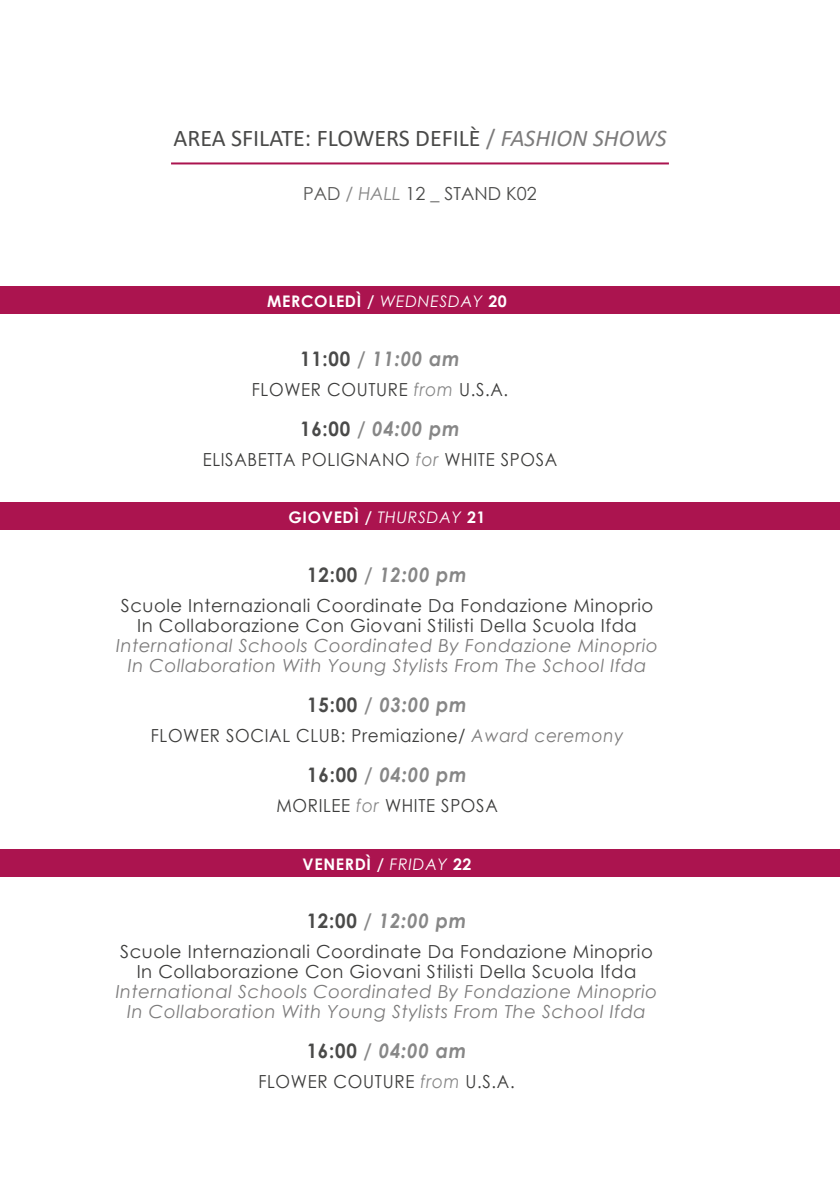
<style>
.page{position:relative;width:840px;height:1191px;background:#fff}
.page>*{position:absolute;margin:0;border:0;box-sizing:border-box;transform-origin:0 0}
.t1{font:24px "Calibri";color:#4a4a49}
.t2{font:italic 700 20px "Century Gothic";letter-spacing:.04em;color:#878787;scale:.93 1}
.t3{font:italic 18px/20px "Century Gothic";letter-spacing:.03em;color:#7c7b7b;text-align:center}
.t4{font:18px/20px "Century Gothic";letter-spacing:.03em;color:#3c3c3b;text-align:center}
.t5{font:18px "Century Gothic";letter-spacing:.03em;color:#3c3c3b;scale:.93 1}
.t6{font:18px "Century Gothic";color:#4a4a49}
.t7{font:700 16px "Century Gothic";letter-spacing:.04em;color:#fff}
.s1{color:#7c7b7b}
.s2{font-style:italic;color:#7c7b7b}
.s3{color:#575756}
.s4{font-style:italic;color:#878787}
.s5{font-weight:400;font-style:italic}
.s6{font-style:normal;color:#4a4a49}
.s7{font-style:normal}
</style>
<div class="page">
<hr style="left:171px;top:162px;width:497px;height:2px;background:#ab144f">
<div style="left:0;top:286px;width:839px;height:28px;background:#ab144f"></div>
<div style="left:0;top:502px;width:839px;height:28px;background:#ab144f"></div>
<div style="left:0;top:849px;width:839px;height:28px;background:#ab144f"></div>
<h1 class="t1" style="left:173px;top:121px;width:494px">AREA SFILATE: FLOWERS DEFILÈ <span class="s1">/</span> <span class="s2">FASHION SHOWS</span></h1>
<p class="t6" style="left:303px;top:181px;width:235px"><span class="s3">PAD</span> <span class="s4">/ HALL</span> 12 _ STAND K02</p>
<p class="t7" style="left:267px;top:289px;width:241px">MERCOLEDÌ / <span class="s5">WEDNESDAY</span> 20</p>
<p class="t2" style="left:300px;top:343px;width:173px"><span class="s6">11:00</span> <span class="s7">/</span> 11:00 am</p>
<p class="t5" style="left:252px;top:376px;width:277px">FLOWER COUTURE <span class="s4">from</span> U.S.A.</p>
<p class="t2" style="left:300px;top:413px;width:173px"><span class="s6">16:00</span> <span class="s7">/</span> 04:00 pm</p>
<p class="t5" style="left:202px;top:446px;width:382px">ELISABETTA POLIGNANO <span class="s4">for</span> WHITE SPOSA</p>
<p class="t7" style="left:288px;top:505px;width:198px">GIOVEDÌ / <span class="s5">THURSDAY</span> 21</p>
<p class="t2" style="left:307px;top:559px;width:173px"><span class="s6">12:00</span> <span class="s7">/</span> 12:00 pm</p>
<p class="t4" style="left:121px;top:595px;width:533px">Scuole Internazionali Coordinate Da Fondazione Minoprio<br>In Collaborazione Con Giovani Stilisti Della Scuola Ifda</p>
<p class="t3" style="left:116px;top:635px;width:543px">International Schools Coordinated By Fondazione Minoprio<br>In Collaboration With Young Stylists From The School Ifda</p>
<p class="t2" style="left:307px;top:689px;width:173px"><span class="s6">15:00</span> <span class="s7">/</span> 03:00 pm</p>
<p class="t5" style="left:151px;top:723px;width:509px">FLOWER SOCIAL CLUB: Premiazione/ <span class="s2">Award ceremony</span></p>
<p class="t2" style="left:307px;top:759px;width:173px"><span class="s6">16:00</span> <span class="s7">/</span> 04:00 pm</p>
<p class="t5" style="left:276px;top:793px;width:239px">MORILEE <span class="s4">for</span> WHITE SPOSA</p>
<p class="t7" style="left:302px;top:851px;width:170px">VENERDÌ / <span class="s5">FRIDAY</span> 22</p>
<p class="t2" style="left:306px;top:905px;width:173px"><span class="s6">12:00</span> <span class="s7">/</span> 12:00 pm</p>
<p class="t4" style="left:120px;top:941px;width:533px">Scuole Internazionali Coordinate Da Fondazione Minoprio<br>In Collaborazione Con Giovani Stilisti Della Scuola Ifda</p>
<p class="t3" style="left:116px;top:981px;width:543px">International Schools Coordinated By Fondazione Minoprio<br>In Collaboration With Young Stylists From The School Ifda</p>
<p class="t2" style="left:306px;top:1035px;width:173px"><span class="s6">16:00</span> <span class="s7">/</span> 04:00 am</p>
<p class="t5" style="left:258px;top:1068px;width:277px">FLOWER COUTURE <span class="s4">from</span> U.S.A.</p>
</div>
